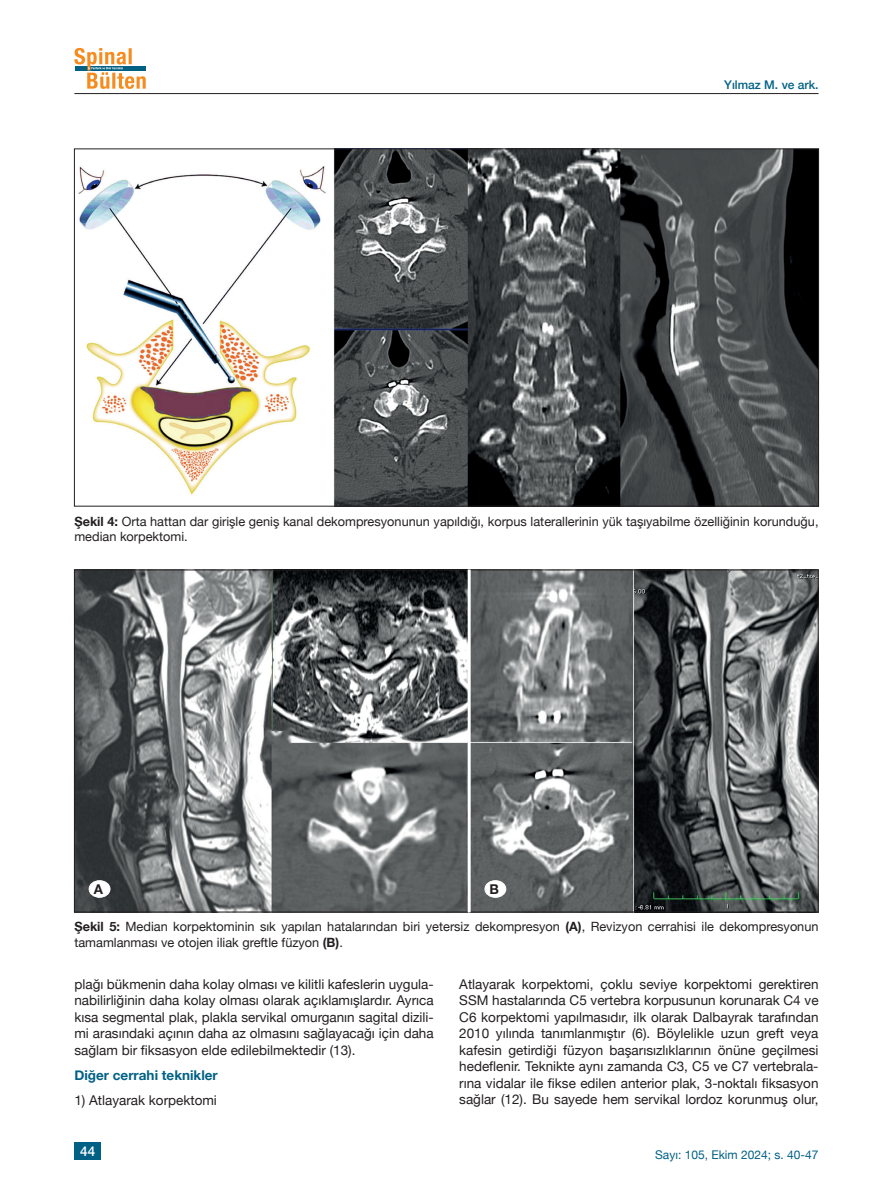
<style>
.page{position:relative;width:893px;height:1191px;background:#fff}
.page>*{position:absolute;margin:0;border:0;box-sizing:border-box;transform-origin:0 0}
.t1{font:13.5px/16.5px "Helvetica Neue";color:#231f20;text-align:justify}
.t2{font:700 13.5px "Helvetica Neue";color:#006185}
.t3{font:500 13.5px "Helvetica Neue";color:#fff}
.t4{font:700 13.5px "Helvetica Neue";color:#231f20}
.t5{font:12.75px/15.8px "Helvetica Neue";color:#231f20}
.t6{font:12px "Helvetica Neue";color:#006185}
.t7{font:500 12px "Helvetica Neue";color:#006185}
.s1{font-weight:700}
</style>
<div class="page">
<svg style="left:74px;top:48px;width:72px;height:41px"></svg>
<hr style="left:74px;top:93px;width:745px;height:1px;background:#231f20">
<div style="left:74px;top:1141px;width:27px;height:18px;background:#006185"></div>
<img style="left:77px;top:150px;width:740px;height:354px">
<img style="left:76px;top:571px;width:741px;height:339px">
<hr style="left:468px;top:569px;width:3px;height:343px;background:#fff">
<div style="left:89px;top:880px;width:21px;height:17px;background:#fff;border-radius:50%"></div>
<div style="left:89px;top:880px;width:21px;height:17px;border:1px solid #fff;border-radius:50%"></div>
<div style="left:485px;top:880px;width:21px;height:17px;background:#fff;border-radius:50%"></div>
<div style="left:485px;top:880px;width:21px;height:17px;border:1px solid #fff;border-radius:50%"></div>
<p class="t7" style="left:724px;top:75px;width:96px">Yılmaz M. ve ark.</p>
<p class="t5" style="left:74px;top:514px;width:746px"><span class="s1">Şekil 4:</span> Orta hattan dar girişle geniş kanal dekompresyonunun yapıldığı, korpus laterallerinin yük taşıyabilme özelliğinin korunduğu, median korpektomi.</p>
<p class="t4" style="left:94px;top:878px;width:11px">A</p>
<p class="t4" style="left:489px;top:878px;width:11px">B</p>
<p class="t5" style="left:74px;top:919px;width:746px"><span class="s1">Şekil 5:</span> Median korpektominin sık yapılan hatalarından biri yetersiz dekompresyon <span class="s1">(A)</span>, Revizyon cerrahisi ile dekompresyonun tamamlanması ve otojen iliak greftle füzyon <span class="s1">(B)</span>.</p>
<p class="t1" style="left:74px;top:976px;width:361px">plağı bükmenin daha kolay olması ve kilitli kafeslerin uygula&shy;nabilirliğinin daha kolay olması olarak açıklamışlardır. Ayrıca kısa segmental plak, plakla servikal omurganın sagital dizili&shy;mi arasındaki açının daha az olmasını sağlayacağı için daha sağlam bir fiksasyon elde edilebilmektedir (13).</p>
<p class="t2" style="left:74px;top:1064px;width:145px">Diğer cerrahi teknikler</p>
<p class="t1" style="left:74px;top:1092px;width:144px">1) Atlayarak korpektomi</p>
<p class="t1" style="left:459px;top:976px;width:361px">Atlayarak korpektomi, çoklu seviye korpektomi gerektiren SSM hastalarında C5 vertebra korpusunun korunarak C4 ve C6 korpektomi yapılmasıdır, ilk olarak Dalbayrak tarafından 2010 yılında tanımlanmıştır (6). Böylelikle uzun greft veya kafesin getirdiği füzyon başarısızlıklarının önüne geçilmesi hedeflenir. Teknikte aynı zamanda C3, C5 ve C7 vertebrala&shy;rına vidalar ile fikse edilen anterior plak, 3-noktalı fiksasyon sağlar (12). Bu sayede hem servikal lordoz korunmuş olur,</p>
<p class="t3" style="left:80px;top:1140px;width:17px">44</p>
<p class="t6" style="left:655px;top:1146px;width:165px">Sayı: 105, Ekim 2024; s. 40-47</p>
</div>
